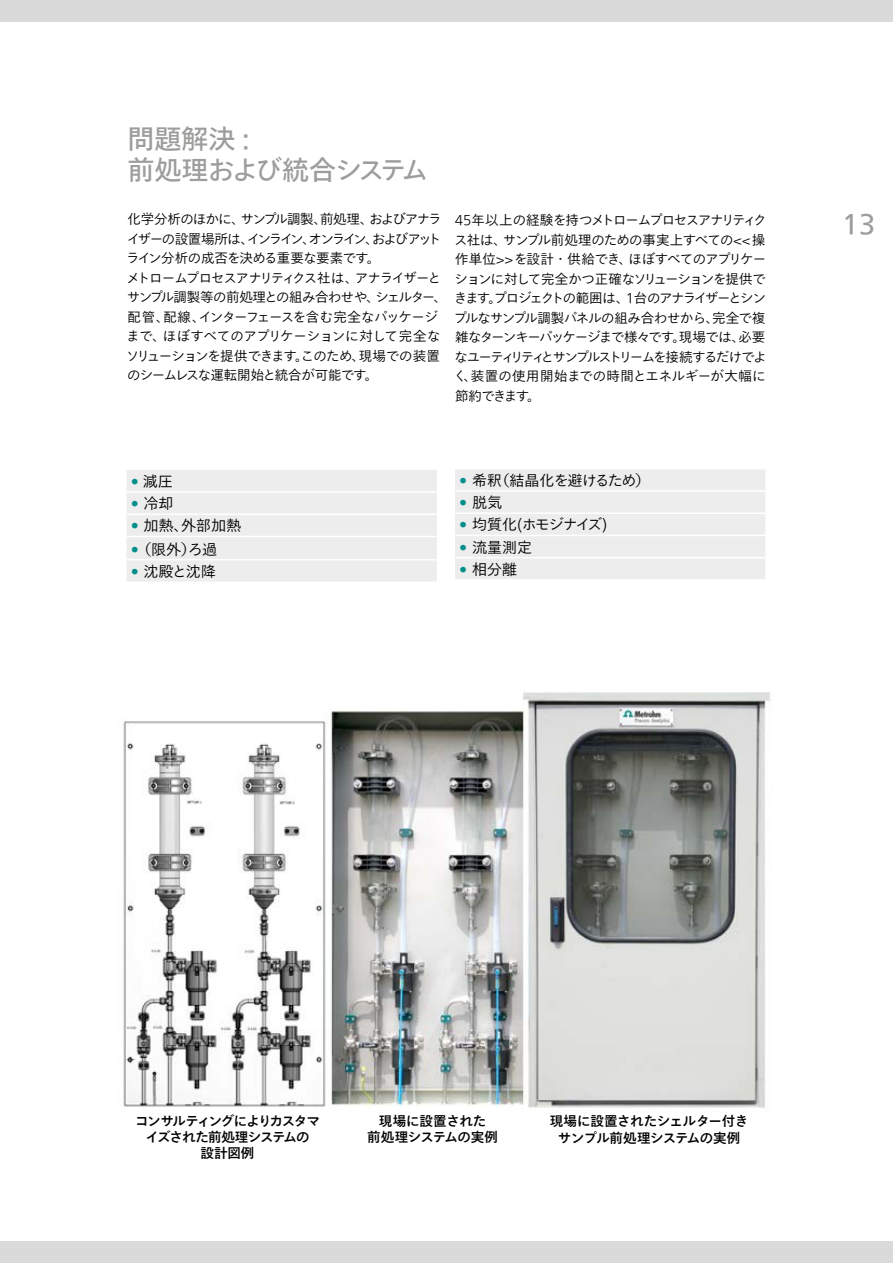
<style>
.page{position:relative;width:893px;height:1263px;background:#fff}
.page>*{position:absolute;margin:0;border:0;box-sizing:border-box;transform-origin:0 0}
.t1{font:27px/30.8px "Tazugane Gothic Std N";letter-spacing:-.005em;color:#9d9d9c}
.t2{font:300 15px "Tazugane Gothic Std N";color:#000}
.t3{font:300 15px "Tazugane Gothic Std N";letter-spacing:-.06em;color:#000}
.t4{font:300 15px "Tazugane Gothic Std N";letter-spacing:-.075em;color:#000}
.t5{font:300 13.5px/19.5px "Tazugane Gothic Std N";letter-spacing:-.06em;color:#000}
.t6{font:500 13.5px/16.2px "Tazugane Gothic Std N";letter-spacing:-.075em;color:#000;text-align:center}
.t7{font:500 13.5px/16.2px "Tazugane Gothic Std N";letter-spacing:-.035em;color:#000;text-align:center}
.t8{font:500 13.5px/16.2px "Tazugane Gothic Std N";letter-spacing:-.01em;color:#000;text-align:center}
.s1{font-weight:800;color:#008f8b}
</style>
<div class="page">
<div style="left:0;top:1242px;width:893px;height:21px;background:#dadada"></div>
<div style="left:0;top:0;width:893px;height:21px;background:#dadada"></div>
<img style="left:123px;top:692px;width:647px;height:416px">
<div style="left:127px;top:470px;width:310px;height:111px;background:#ededed"></div>
<hr style="left:127px;top:491px;width:310px;height:2px;background:#fff">
<hr style="left:127px;top:513px;width:310px;height:2px;background:#fff">
<hr style="left:127px;top:536px;width:310px;height:1px;background:#fff">
<hr style="left:127px;top:559px;width:310px;height:1px;background:#fff">
<div style="left:455px;top:470px;width:310px;height:109px;background:#ededed"></div>
<hr style="left:455px;top:490px;width:310px;height:2px;background:#fff">
<hr style="left:455px;top:512px;width:310px;height:2px;background:#fff">
<hr style="left:455px;top:535px;width:310px;height:1px;background:#fff">
<hr style="left:455px;top:557px;width:310px;height:1px;background:#fff">
<h1 class="t1" style="left:128px;top:125px;width:302px">問題解決 :<br>前処理および統合システム</h1>
<p class="t5" style="left:126px;top:210px;width:322px">化学分析のほかに、サンプル調製、前処理、およびアナライザーの設置場所は、インライン、オンライン、およびアットライン分析の成否を決める重要な要素です。<br>メトロームプロセスアナリティクス社は、アナライザーとサンプル調製等の前処理との組み合わせや、シェルター、配管、配線、インターフェースを含む完全なパッケージまで、ほぼすべてのアプリケーションに対して完全なソリューションを提供できます。このため、現場での装置のシームレスな運転開始と統合が可能です。</p>
<p class="t5" style="left:453px;top:211px;width:315px;text-align:justify">４5年以上の経験を持つメトロームプロセスアナリティクス社は、サンプル前処理のための事実上すべての&lt;&lt;操作単位&gt;&gt;を設計・供給でき、ほぼすべてのアプリケーションに対して完全かつ正確なソリューションを提供できます。プロジェクトの範囲は、1台のアナライザーとシンプルなサンプル調製パネルの組み合わせから、完全で複雑なターンキーパッケージまで様々です。現場では、必要なユーティリティとサンプルストリームを接続するだけでよく、装置の使用開始までの時間とエネルギーが大幅に節約できます。</p>
<p class="t2" style="left:131px;top:471px;width:44px"><span class="s1">•</span> 減圧</p>
<p class="t2" style="left:131px;top:493px;width:44px"><span class="s1">•</span> 冷却</p>
<p class="t2" style="left:131px;top:516px;width:112px"><span class="s1">•</span> 加熱、外部加熱</p>
<p class="t2" style="left:131px;top:539px;width:88px"><span class="s1">•</span>（限外）ろ過</p>
<p class="t2" style="left:131px;top:561px;width:86px"><span class="s1">•</span> 沈殿と沈降</p>
<p class="t3" style="left:459px;top:470px;width:193px"><span class="s1">•</span> 希釈（結晶化を避けるため）</p>
<p class="t2" style="left:459px;top:492px;width:44px"><span class="s1">•</span> 脱気</p>
<p class="t4" style="left:459px;top:514px;width:149px"><span class="s1">•</span> 均質化(ホモジナイズ)</p>
<p class="t2" style="left:459px;top:537px;width:74px"><span class="s1">•</span> 流量測定</p>
<p class="t2" style="left:459px;top:559px;width:59px"><span class="s1">•</span> 相分離</p>
<h1 class="t1" style="left:842px;top:210px;width:35px">13</h1>
<p class="t6" style="left:135px;top:1114px;width:186px">コンサルティングによりカスタマイズされた前処理システムの<br>設計図例</p>
<p class="t8" style="left:367px;top:1114px;width:132px">現場に設置された<br>前処理システムの実例</p>
<p class="t7" style="left:550px;top:1114px;width:200px">現場に設置されたシェルター付きサンプル前処理システムの実例</p>
</div>
